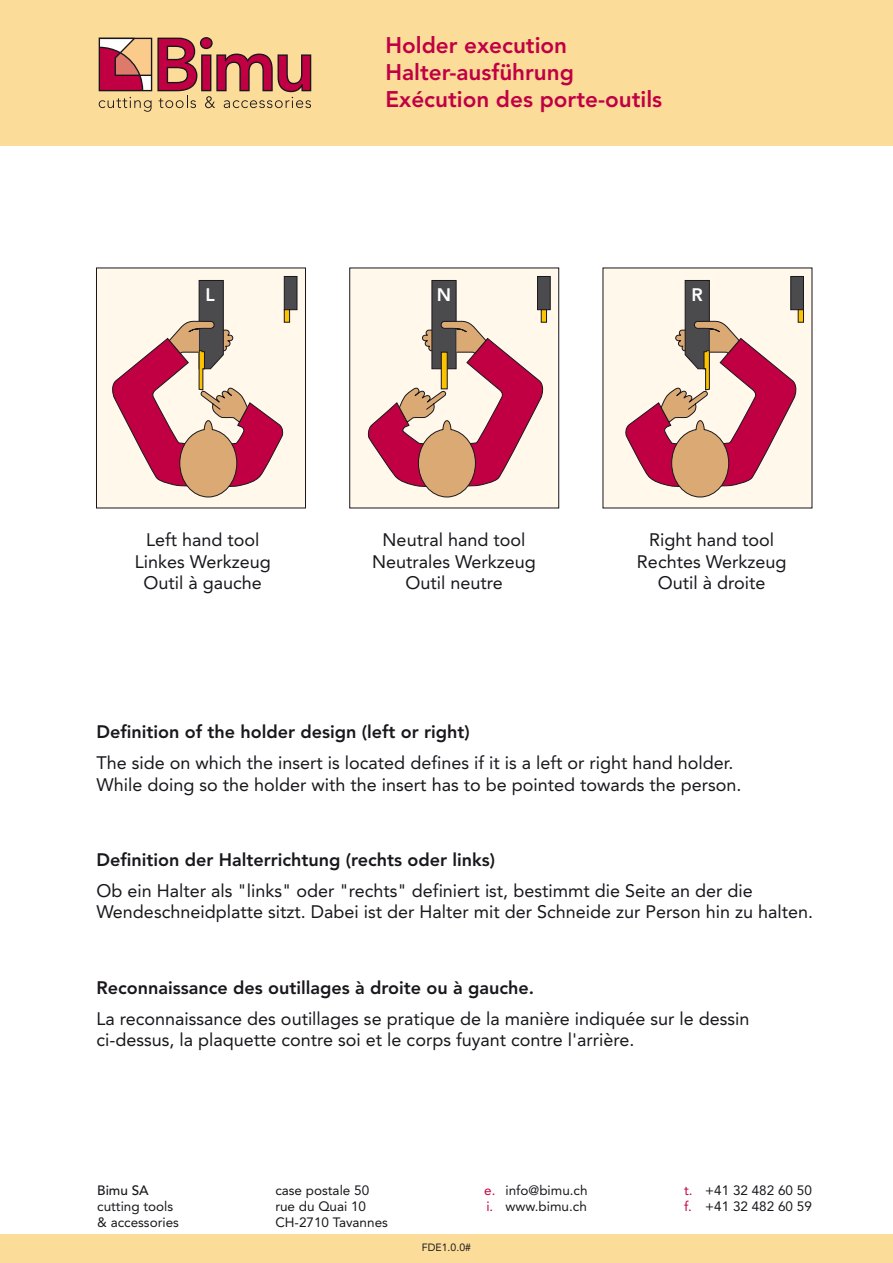
<style>
.page{position:relative;width:893px;height:1263px;background:#fff}
.page>*{position:absolute;margin:0;border:0;box-sizing:border-box;transform-origin:0 0}
.t1{font:800 22.5px/27px "Avenir";color:#c10044}
.t2{font:18px/21.6px "Avenir";color:#1a171c;text-align:center}
.t3{font:800 18px "Avenir";color:#1a171c}
.t4{font:800 18px "Avenir";color:#fff}
.t5{font:13.5px/16.2px "Avenir";color:#1a171c}
.t6{font:500 13.5px "Avenir";color:#1a171c}
.t7{font:10.5px "Avenir";color:#1a171c}
.s1{color:#c10044}
</style>
<div class="page">
<div style="left:0;top:1235px;width:893px;height:28px;background:#fcdc99"></div>
<div style="left:603px;top:268px;width:209px;height:240px;background:#fff8eb"></div>
<div style="left:790px;top:276px;width:14px;height:34px;background:#4b4b4d;border:1px solid #1a171c"></div>
<svg style="left:798px;top:309px;width:6px;height:14px"></svg>
<svg style="left:625px;top:280px;width:172px;height:218px"></svg>
<div style="left:349px;top:268px;width:210px;height:240px;background:#fff8eb;border:1px solid #1a171c"></div>
<div style="left:537px;top:276px;width:14px;height:34px;background:#4b4b4d;border:1px solid #1a171c"></div>
<svg style="left:543px;top:309px;width:4px;height:14px"></svg>
<svg style="left:367px;top:280px;width:176px;height:218px"></svg>
<div style="left:441px;top:352px;width:7px;height:37px;background:#fcc400;border:1px solid #1a171c"></div>
<div style="left:96px;top:268px;width:210px;height:240px;background:#fff8eb;border:1px solid #1a171c"></div>
<div style="left:284px;top:276px;width:13px;height:34px;background:#4b4b4d;border:1px solid #1a171c"></div>
<svg style="left:285px;top:309px;width:5px;height:14px"></svg>
<svg style="left:112px;top:280px;width:173px;height:218px"></svg>
<div style="left:0;top:0;width:893px;height:146px;background:#fcdc99"></div>
<svg style="left:99px;top:37px;width:212px;height:75px"></svg>
<p class="t4" style="left:205px;top:284px;width:11px">L</p>
<p class="t2" style="left:135px;top:529px;width:137px">Left hand tool<br>Linkes Werkzeug<br>Outil à gauche</p>
<p class="t1" style="left:386px;top:32px;width:278px">Holder execution<br>Halter-ausführung<br>Exécution des porte-outils</p>
<p class="t4" style="left:437px;top:284px;width:16px">N</p>
<p class="t4" style="left:691px;top:284px;width:13px">R</p>
<p class="t2" style="left:372px;top:529px;width:165px">Neutral hand tool<br>Neutrales Werkzeug<br>Outil neutre</p>
<p class="t2" style="left:637px;top:529px;width:151px">Right hand tool<br>Rechtes Werkzeug<br>Outil à droite</p>
<p class="t3" style="left:96px;top:721px;width:375px">Definition of the holder design (left or right)</p>
<p class="t2" style="left:96px;top:752px;width:647px;text-align:left">The side on which the insert is located defines if it is a left or right hand holder.<br>While doing so the holder with the insert has to be pointed towards the person.</p>
<p class="t3" style="left:96px;top:849px;width:400px">Definition der Halterrichtung (rechts oder links)</p>
<p class="t2" style="left:96px;top:880px;width:718px;text-align:left">Ob ein Halter als "links" oder "rechts" definiert ist, bestimmt die Seite an der die<br>Wendeschneidplatte sitzt. Dabei ist der Halter mit der Schneide zur Person hin zu halten.</p>
<p class="t3" style="left:96px;top:977px;width:439px">Reconnaissance des outillages à droite ou à gauche.</p>
<p class="t2" style="left:96px;top:1008px;width:654px;text-align:left">La reconnaissance des outillages se pratique de la manière indiquée sur le dessin ci-dessus, la plaquette contre soi et le corps fuyant contre l'arrière.</p>
<p class="t6" style="left:97px;top:1182px;width:53px">Bimu SA</p>
<p class="t5" style="left:97px;top:1198px;width:83px">cutting tools &amp; accessories</p>
<p class="t5" style="left:275px;top:1182px;width:114px">case postale 50 rue du Quai 10<br>CH-2710 Tavannes</p>
<p class="t5" style="left:484px;top:1182px;width:105px"><span class="s1">e.</span> info@bimu.ch <span class="s1">i.</span> www.bimu.ch</p>
<p class="t5" style="left:684px;top:1182px;width:129px"><span class="s1">t.</span> +41 32 482 60 50 <span class="s1">f.</span> +41 32 482 60 59</p>
<p class="t7" style="left:422px;top:1241px;width:51px">FDE1.0.0#</p>
</div>
